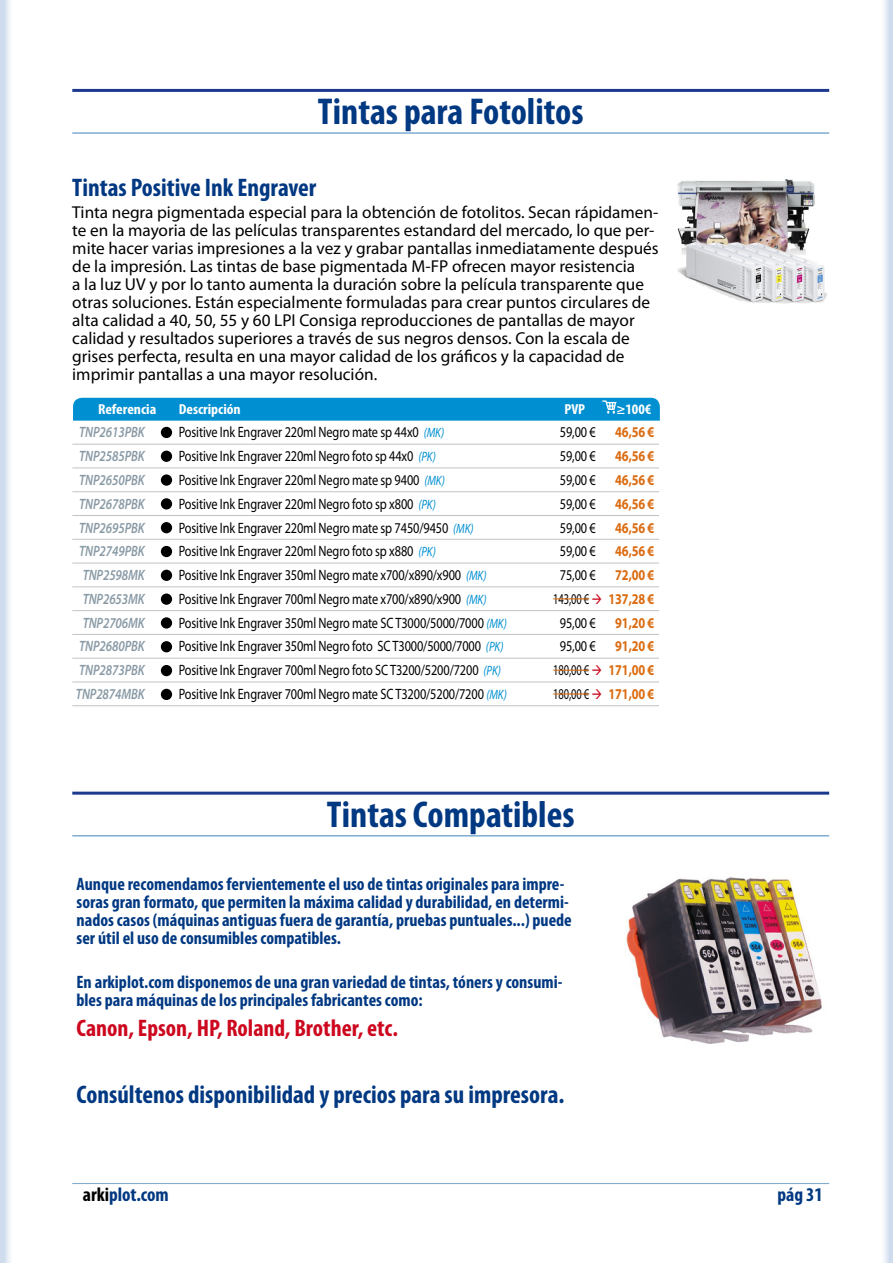
<style>
.page{position:relative;width:893px;height:1263px;background:#fff}
.page>*{position:absolute;margin:0;border:0;box-sizing:border-box;transform-origin:0 0}
.t1{font:700 condensed 37.5px "Myriad Pro";color:#003882}
.t2{font:700 condensed 25.5px "Myriad Pro";color:#003882}
.t3{font:700 condensed 24px "Myriad Pro";color:#cd071e}
.t4{font:700 condensed 19.5px "Myriad Pro";color:#003882}
.t5{font:700 condensed 18px/18px "Myriad Pro";color:#003882}
.t6{font:17.25px/18px "Myriad Pro";color:#000}
.t7{font:15px "Myriad Pro";letter-spacing:-.01em;color:#000;scale:.82 1}
.t8{font:italic 600 15px "Myriad Pro";letter-spacing:-.01em;color:#899aa5;scale:.82 1}
.t9{font:700 15px "Myriad Pro";letter-spacing:-.01em;color:#db6c11;scale:.82 1}
.t10{font:15px "Myriad Pro";letter-spacing:-.01em;color:#000;scale:.7 1}
.t11{font:700 condensed 14.55px "Myriad Pro";color:#fff;scale:1.08 1}
.t12{font:700 condensed 14.55px "Myriad Pro";color:#fff;scale:1.05 1}
.s1{font-style:italic;font-size:13.5px;color:#008fd0}
.s2{color:#cd071e}
.s3{font-weight:700;color:#db6c11}
.s4{color:#000}
</style>
<div class="page">
<hr style="left:72px;top:1183px;width:757px;height:1px;background:#80acd0">
<svg style="left:0;top:0;width:10px;height:1263px;background:#d9e4f0"></svg>
<svg style="left:884px;top:0;width:9px;height:1263px;background:#dae5f1"></svg>
<hr style="left:72px;top:89px;width:757px;height:3px;background:#1c3a8d">
<hr style="left:72px;top:132px;width:757px;height:2px;background:#80acd0">
<hr style="left:72px;top:444px;width:587px;height:1px;background:#c2c3c4">
<hr style="left:72px;top:468px;width:587px;height:1px;background:#c2c3c4">
<hr style="left:72px;top:491px;width:587px;height:1px;background:#c2c3c4">
<hr style="left:72px;top:515px;width:587px;height:1px;background:#c2c3c4">
<hr style="left:72px;top:539px;width:587px;height:1px;background:#c2c3c4">
<hr style="left:72px;top:563px;width:587px;height:1px;background:#c2c3c4">
<hr style="left:72px;top:586px;width:587px;height:1px;background:#c2c3c4">
<hr style="left:72px;top:610px;width:587px;height:1px;background:#c2c3c4">
<hr style="left:72px;top:634px;width:587px;height:1px;background:#c2c3c4">
<hr style="left:72px;top:658px;width:587px;height:1px;background:#c2c3c4">
<hr style="left:72px;top:682px;width:587px;height:1px;background:#c2c3c4">
<hr style="left:72px;top:705px;width:587px;height:1px;background:#c2c3c4">
<div style="left:73px;top:398px;width:587px;height:23px;background:#008fd0"></div>
<hr style="left:553px;top:598px;width:36px;height:1px;background:#db6c11">
<hr style="left:553px;top:670px;width:36px;height:1px;background:#db6c11">
<hr style="left:553px;top:693px;width:36px;height:1px;background:#db6c11">
<div style="left:161px;top:427px;width:11px;height:11px;background:#000;border-radius:50%"></div>
<div style="left:161px;top:451px;width:11px;height:11px;background:#000;border-radius:50%"></div>
<div style="left:161px;top:474px;width:11px;height:12px;background:#000;border-radius:50%"></div>
<div style="left:161px;top:498px;width:11px;height:11px;background:#000;border-radius:50%"></div>
<div style="left:161px;top:522px;width:11px;height:11px;background:#000;border-radius:50%"></div>
<div style="left:161px;top:546px;width:11px;height:11px;background:#000;border-radius:50%"></div>
<div style="left:161px;top:570px;width:11px;height:11px;background:#000;border-radius:50%"></div>
<div style="left:161px;top:593px;width:11px;height:12px;background:#000;border-radius:50%"></div>
<div style="left:161px;top:617px;width:11px;height:12px;background:#000;border-radius:50%"></div>
<div style="left:161px;top:641px;width:11px;height:11px;background:#000;border-radius:50%"></div>
<div style="left:161px;top:665px;width:11px;height:11px;background:#000;border-radius:50%"></div>
<div style="left:161px;top:689px;width:11px;height:11px;background:#000;border-radius:50%"></div>
<img style="left:677px;top:180px;width:150px;height:124px">
<hr style="left:72px;top:792px;width:757px;height:3px;background:#1c3a8d">
<hr style="left:72px;top:835px;width:757px;height:1px;background:#80acd0">
<img style="left:626px;top:877px;width:196px;height:167px">
<h1 class="t1" style="left:318px;top:88px;width:267px">Tintas para Fotolitos</h1>
<h2 class="t2" style="left:72px;top:171px;width:246px">Tintas Positive Ink Engraver</h2>
<p class="t6" style="left:72px;top:203px;width:588px">Tinta negra pigmentada especial para la obtención de fotolitos. Secan rápidamen&shy;te en la mayoria de las películas transparentes estandard del mercado, lo que per&shy;mite hacer varias impresiones a la vez y grabar pantallas inmediatamente después de la impresión. Las tintas de base pigmentada M-FP ofrecen mayor resistencia<br>a la luz UV y por lo tanto aumenta la duración sobre la película transparente que otras soluciones. Están especialmente formuladas para crear puntos circulares de alta calidad a 40, 50, 55 y 60 LPI Consiga reproducciones de pantallas de mayor calidad y resultados superiores a través de sus negros densos. Con la escala de grises perfecta, resulta en una mayor calidad de los gráficos y la capacidad de imprimir pantallas a una mayor resolución.</p>
<p class="t11" style="left:98px;top:400px;width:55px">Referencia</p>
<p class="t11" style="left:179px;top:400px;width:59px">Descripción</p>
<p class="t12" style="left:564px;top:400px;width:21px">PVP</p>
<p class="t12" style="left:616px;top:400px;width:35px">≥100€</p>
<p class="t8" style="left:79px;top:423px;width:81px">TNP2613PBK</p>
<p class="t7" style="left:179px;top:423px;width:325px">Positive Ink Engraver 220ml Negro mate sp 44x0 <span class="s1">(MK)</span></p>
<p class="t7" style="left:560px;top:423px;width:45px">59,00 €</p>
<p class="t9" style="left:615px;top:423px;width:49px">46,56 €</p>
<p class="t8" style="left:79px;top:447px;width:81px">TNP2585PBK</p>
<p class="t7" style="left:179px;top:447px;width:315px">Positive Ink Engraver 220ml Negro foto sp 44x0 <span class="s1">(PK)</span></p>
<p class="t7" style="left:560px;top:447px;width:45px">59,00 €</p>
<p class="t9" style="left:615px;top:446px;width:49px">46,56 €</p>
<p class="t8" style="left:79px;top:470px;width:81px">TNP2650PBK</p>
<p class="t7" style="left:179px;top:471px;width:326px">Positive Ink Engraver 220ml Negro mate sp 9400 <span class="s1">(MK)</span></p>
<p class="t7" style="left:560px;top:471px;width:45px">59,00 €</p>
<p class="t9" style="left:615px;top:470px;width:49px">46,56 €</p>
<p class="t8" style="left:79px;top:494px;width:81px">TNP2678PBK</p>
<p class="t7" style="left:179px;top:494px;width:315px">Positive Ink Engraver 220ml Negro foto sp x800 <span class="s1">(PK)</span></p>
<p class="t7" style="left:560px;top:494px;width:45px">59,00 €</p>
<p class="t9" style="left:615px;top:494px;width:49px">46,56 €</p>
<p class="t8" style="left:79px;top:518px;width:81px">TNP2695PBK</p>
<p class="t7" style="left:179px;top:518px;width:361px">Positive Ink Engraver 220ml Negro mate sp 7450/9450 <span class="s1">(MK)</span></p>
<p class="t7" style="left:560px;top:518px;width:45px">59,00 €</p>
<p class="t9" style="left:615px;top:518px;width:49px">46,56 €</p>
<p class="t8" style="left:79px;top:542px;width:81px">TNP2749PBK</p>
<p class="t7" style="left:179px;top:542px;width:315px">Positive Ink Engraver 220ml Negro foto sp x880 <span class="s1">(PK)</span></p>
<p class="t7" style="left:560px;top:542px;width:45px">59,00 €</p>
<p class="t9" style="left:615px;top:541px;width:49px">46,56 €</p>
<p class="t8" style="left:83px;top:565px;width:77px">TNP2598MK</p>
<p class="t7" style="left:179px;top:566px;width:377px">Positive Ink Engraver 350ml Negro mate x700/x890/x900 <span class="s1">(MK)</span></p>
<p class="t7" style="left:560px;top:566px;width:45px">75,00 €</p>
<p class="t9" style="left:615px;top:565px;width:49px">72,00 €</p>
<p class="t8" style="left:83px;top:589px;width:77px">TNP2653MK</p>
<p class="t7" style="left:179px;top:590px;width:377px">Positive Ink Engraver 700ml Negro mate x700/x890/x900 <span class="s1">(MK)</span></p>
<p class="t10" style="left:553px;top:590px;width:146px">143,00 € <span class="s2">→</span> <span class="s3">137,28 €</span></p>
<p class="t8" style="left:83px;top:613px;width:77px">TNP2706MK</p>
<p class="t7" style="left:179px;top:613px;width:402px">Positive Ink Engraver 350ml Negro mate SC T3000/5000/7000 <span class="s1">(MK)</span></p>
<p class="t7" style="left:560px;top:613px;width:45px">95,00 €</p>
<p class="t9" style="left:615px;top:613px;width:49px">91,20 €</p>
<p class="t8" style="left:79px;top:637px;width:81px">TNP2680PBK</p>
<p class="t7" style="left:179px;top:637px;width:397px">Positive Ink Engraver 350ml Negro foto SC T3000/5000/7000 <span class="s1">(PK)</span></p>
<p class="t7" style="left:560px;top:637px;width:45px">95,00 €</p>
<p class="t9" style="left:615px;top:637px;width:49px">91,20 €</p>
<p class="t8" style="left:79px;top:661px;width:81px">TNP2873PBK</p>
<p class="t7" style="left:179px;top:661px;width:394px">Positive Ink Engraver 700ml Negro foto SC T3200/5200/7200 <span class="s1">(PK)</span></p>
<p class="t10" style="left:553px;top:661px;width:146px">180,00 € <span class="s2">→</span> <span class="s3">171,00 €</span></p>
<p class="t8" style="left:76px;top:684px;width:85px">TNP2874MBK</p>
<p class="t7" style="left:179px;top:685px;width:402px">Positive Ink Engraver 700ml Negro mate SC T3200/5200/7200 <span class="s1">(MK)</span></p>
<p class="t10" style="left:553px;top:685px;width:146px">180,00 € <span class="s2">→</span> <span class="s3">171,00 €</span></p>
<h1 class="t1" style="left:327px;top:791px;width:249px">Tintas Compatibles</h1>
<p class="t5" style="left:77px;top:874px;width:497px">Aunque recomendamos fervientemente el uso de tintas originales para impre&shy;soras gran formato, que permiten la máxima calidad y durabilidad, en determi&shy;nados casos (máquinas antiguas fuera de garantía, pruebas puntuales...) puede ser útil el uso de consumibles compatibles.</p>
<p class="t5" style="left:77px;top:973px;width:487px">En arkiplot.com disponemos de una gran variedad de tintas, tóners y consumi&shy;bles para máquinas de los principales fabricantes como:</p>
<h3 class="t3" style="left:77px;top:1013px;width:323px">Canon, Epson, HP, Roland, Brother, etc.</h3>
<h2 class="t2" style="left:77px;top:1078px;width:489px">Consúltenos disponibilidad y precios para su impresora.</h2>
<p class="t4" style="left:83px;top:1182px;width:88px"><span class="s4">arki</span>plot.com</p>
<p class="t4" style="left:777px;top:1182px;width:47px">pág 31</p>
</div>
